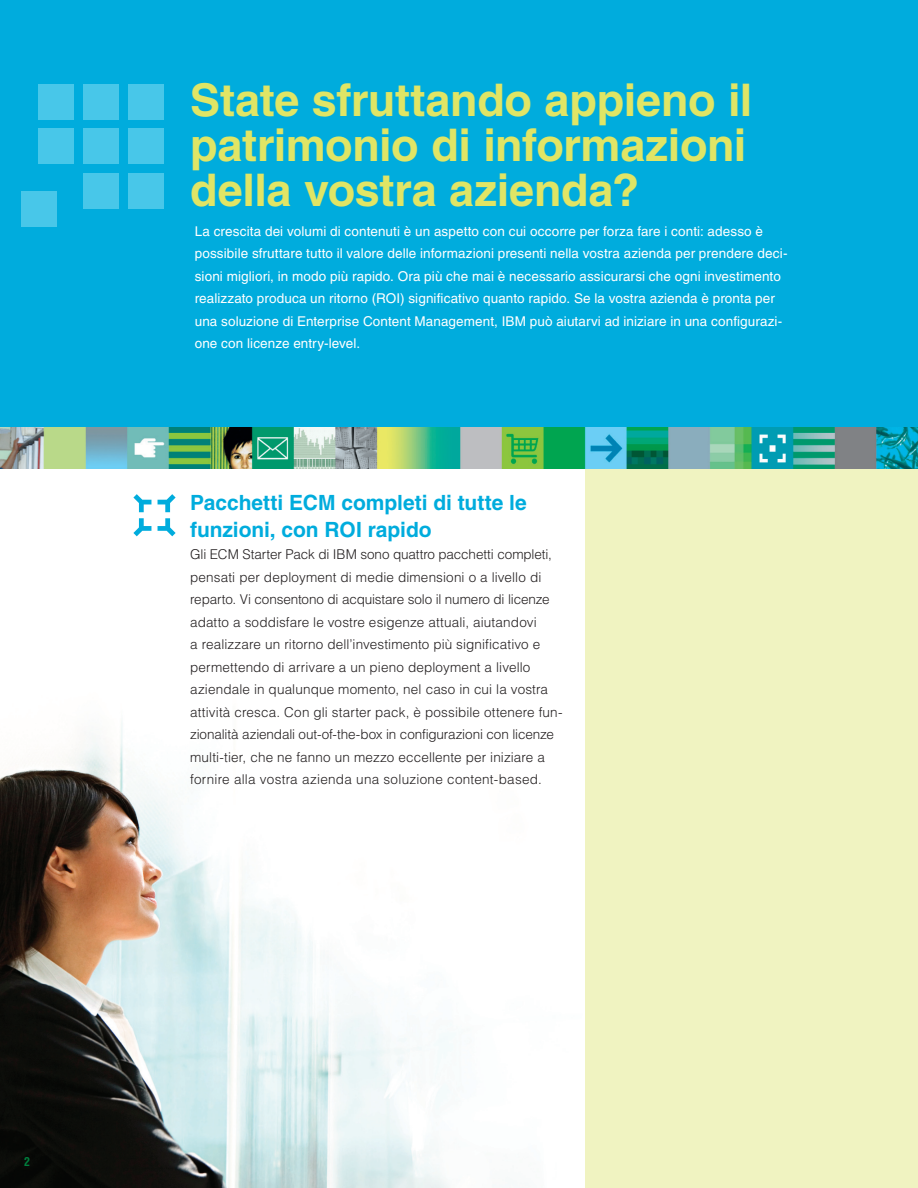
<style>
.page{position:relative;width:918px;height:1188px;background:#fff}
.page>*{position:absolute;margin:0;border:0;box-sizing:border-box;transform-origin:0 0}
.Text_-_subhead{font:700 45px/45px "Helvetica LT Std";letter-spacing:-.01em;color:#e0e565}
.Text_-_subhead_2nd_l{font:700 21px/27px "Helvetica LT Std";letter-spacing:-.005em;color:#00acdd}
.Text_-_body{font:300 13.5px/22.5px "Helvetica LT Std";letter-spacing:.005em;color:#231f20}
.Text_-_body-2{font:13.5px/22.5px "Helvetica LT Std";letter-spacing:.01em;color:#fff}
.t1{font:700 condensed 12px "Helvetica LT Std";color:#007e3d}
</style>
<div class="page">
<img style="left:0;top:468px;width:585px;height:720px">
<div style="left:585px;top:450px;width:333px;height:738px;background:#f0f3c1"></div>
<div style="left:0;top:0;width:918px;height:451px;background:#00acdd"></div>
<img style="left:0;top:428px;width:918px;height:40px">
<div style="left:39px;top:84px;width:35px;height:35px;background:#48c7e9"></div>
<div style="left:83px;top:84px;width:36px;height:35px;background:#48c7e9"></div>
<div style="left:39px;top:129px;width:35px;height:35px;background:#48c7e9"></div>
<div style="left:21px;top:191px;width:35px;height:35px;background:#48c7e9"></div>
<div style="left:128px;top:84px;width:36px;height:35px;background:#48c7e9"></div>
<div style="left:83px;top:129px;width:36px;height:35px;background:#48c7e9"></div>
<div style="left:128px;top:129px;width:36px;height:35px;background:#48c7e9"></div>
<div style="left:83px;top:174px;width:36px;height:35px;background:#48c7e9"></div>
<div style="left:128px;top:174px;width:36px;height:35px;background:#48c7e9"></div>
<svg style="left:158px;top:494px;width:18px;height:18px"></svg>
<svg style="left:133px;top:494px;width:18px;height:18px"></svg>
<svg style="left:158px;top:518px;width:18px;height:18px"></svg>
<svg style="left:133px;top:518px;width:18px;height:18px"></svg>
<p class="t1" style="left:24px;top:1154px;width:7px">2</p>
<p class="Text_-_subhead" style="left:190px;top:77px;width:564px">State sfruttando appieno il patrimonio di informazioni della vostra azienda?</p>
<p class="Text_-_body-2" style="left:195px;top:220px;width:594px">La crescita dei volumi di contenuti è un aspetto con cui occorre per forza fare i conti: adesso è possibile sfruttare tutto il valore delle informazioni presenti nella vostra azienda per prendere deci&shy;sioni migliori, in modo più rapido. Ora più che mai è necessario assicurarsi che ogni investimento realizzato produca un ritorno (ROI) significativo quanto rapido. Se la vostra azienda è pronta per una soluzione di Enterprise Content Management, IBM può aiutarvi ad iniziare in una configurazi&shy;one con licenze entry-level.</p>
<p class="Text_-_subhead_2nd_l" style="left:190px;top:488px;width:338px">Pacchetti ECM completi di tutte le funzioni, con ROI rapido</p>
<p class="Text_-_body" style="left:190px;top:543px;width:374px">Gli ECM Starter Pack di IBM sono quattro pacchetti completi, pensati per deployment di medie dimensioni o a livello di reparto. Vi consentono di acquistare solo il numero di licenze adatto a soddisfare le vostre esigenze attuali, aiutandovi<br>a realizzare un ritorno dell’investimento più significativo e permettendo di arrivare a un pieno deployment a livello aziendale in qualunque momento, nel caso in cui la vostra attività cresca. Con gli starter pack, è possibile ottenere fun&shy;zionalità aziendali out-of-the-box in configurazioni con licenze multi-tier, che ne fanno un mezzo eccellente per iniziare a fornire alla vostra azienda una soluzione content-based.</p>
</div>
